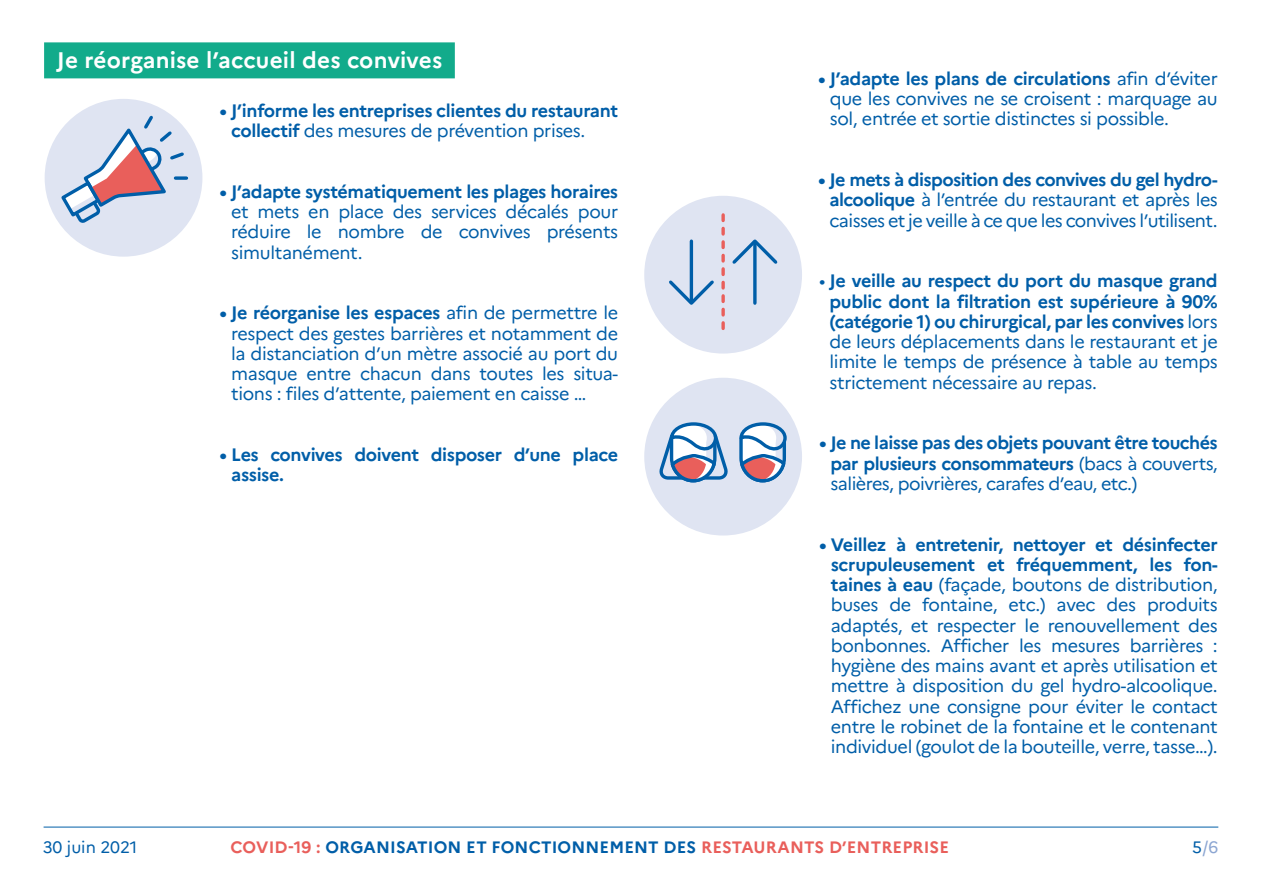
<style>
.page{position:relative;width:1263px;height:893px;background:#fff}
.page>*{position:absolute;margin:0;border:0;box-sizing:border-box;transform-origin:0 0}
.t1{font:700 22.5px "Marianne";letter-spacing:.01em;color:#fff}
.t2{font:18px/20.2px "Marianne";letter-spacing:-.02em;color:#005ea8;text-align:justify}
.t3{font:700 18px/20.2px "Marianne";letter-spacing:-.02em;color:#005ea8}
.t4{font:700 16.5px "Marianne";letter-spacing:.01em;color:#e95f5b}
.t5{font:16.5px "Marianne";color:#005ea8}
.t6{font:16.5px "Marianne";color:#8ca6d2}
.s1{font-weight:400}
.s2{font-weight:700}
.s3{color:#005ea8}
</style>
<div class="page">
<hr style="left:44px;top:827px;width:1174px;height:1px;background:#005ea8">
<div style="left:44px;top:42px;width:411px;height:36px;background:#12ab8b"></div>
<div style="left:45px;top:99px;width:157px;height:158px;background:#dfe4f2;border-radius:50%"></div>
<svg style="left:58px;top:113px;width:128px;height:110px"></svg>
<svg style="left:175px;top:176px;width:11px;height:4px"></svg>
<div style="left:644px;top:196px;width:158px;height:158px;background:#dfe4f2;border-radius:50%"></div>
<svg style="left:666px;top:215px;width:114px;height:119px"></svg>
<div style="left:644px;top:378px;width:158px;height:157px;background:#dfe4f2;border-radius:50%"></div>
<svg style="left:660px;top:422px;width:68px;height:61px"></svg>
<svg style="left:739px;top:422px;width:48px;height:61px"></svg>
<p class="t1" style="left:57px;top:46px;width:387px">Je réorganise l’accueil des convives</p>
<p class="t3" style="left:231px;top:100px;width:388px;text-indent:-12px">• J’informe les entreprises clientes du restaurant collectif <span class="s1">des mesures de prévention prises.</span></p>
<p class="t3" style="left:219px;top:181px;width:400px">• J’adapte systématiquement les plages horaires</p>
<p class="t2" style="left:231px;top:202px;width:388px">et mets en place des services décalés pour réduire le nombre de convives présents simultanément.</p>
<p class="t2" style="left:231px;top:303px;width:388px;text-indent:-12px"><span class="s2">• Je réorganise les espaces</span> afin de permettre le respect des gestes barrières et notamment de la distanciation d’un mètre associé au port du masque entre chacun dans toutes les situa&shy;tions : files d’attente, paiement en caisse …</p>
<p class="t3" style="left:231px;top:445px;width:388px;text-indent:-12px">• Les convives doivent disposer d’une place assise.</p>
<p class="t2" style="left:830px;top:68px;width:389px;text-indent:-12px"><span class="s2">• J’adapte les plans de circulations</span> afin d’éviter que les convives ne se croisent : marquage au sol, entrée et sortie distinctes si possible.</p>
<p class="t2" style="left:829px;top:169px;width:390px;text-indent:-11px"><span class="s2">• Je mets à disposition des convives du gel hydro&shy;alcoolique</span> à l’entrée du restaurant et après les caisses et je veille à ce que les convives l’utilisent.</p>
<p class="t3" style="left:829px;top:271px;width:390px;text-align:justify;text-indent:-10px"><span class="s1">•</span> Je veille au respect du port du masque grand public dont la filtration est supérieure à 90% (catégorie 1) ou chirurgical, par les convives <span class="s1">lors de leurs déplacements dans le restaurant et je limite le temps de présence à table au temps strictement nécessaire au repas.</span></p>
<p class="t3" style="left:830px;top:433px;width:389px;text-align:justify;text-indent:-11px">• Je ne laisse pas des objets pouvant être touchés par plusieurs consommateurs <span class="s1">(bacs à couverts, salières, poivrières, carafes d’eau, etc.)</span></p>
<p class="t2" style="left:831px;top:534px;width:388px;text-indent:-12px"><span class="s2">• Veillez à entretenir, nettoyer et désinfecter scrupuleusement et fréquemment, les fon&shy;taines à eau</span> (façade, boutons de distribution, buses de fontaine, etc.) avec des produits adaptés, et respecter le renouvellement des bonbonnes. Afficher les mesures barrières : hygiène des mains avant et après utilisation et mettre à disposition du gel hydro-alcoolique.<br>Affichez une consigne pour éviter le contact entre le robinet de la fontaine et le contenant individuel (goulot de la bouteille, verre, tasse…).</p>
<p class="t5" style="left:43px;top:837px;width:96px">30 juin 2021</p>
<p class="t4" style="left:230px;top:837px;width:720px">COVID-19 : <span class="s3">ORGANISATION ET FONCTIONNEMENT DES</span> RESTAURANTS D’ENTREPRISE</p>
<p class="t6" style="left:1192px;top:837px;width:28px"><span class="s3">5</span>/6</p>
</div>
